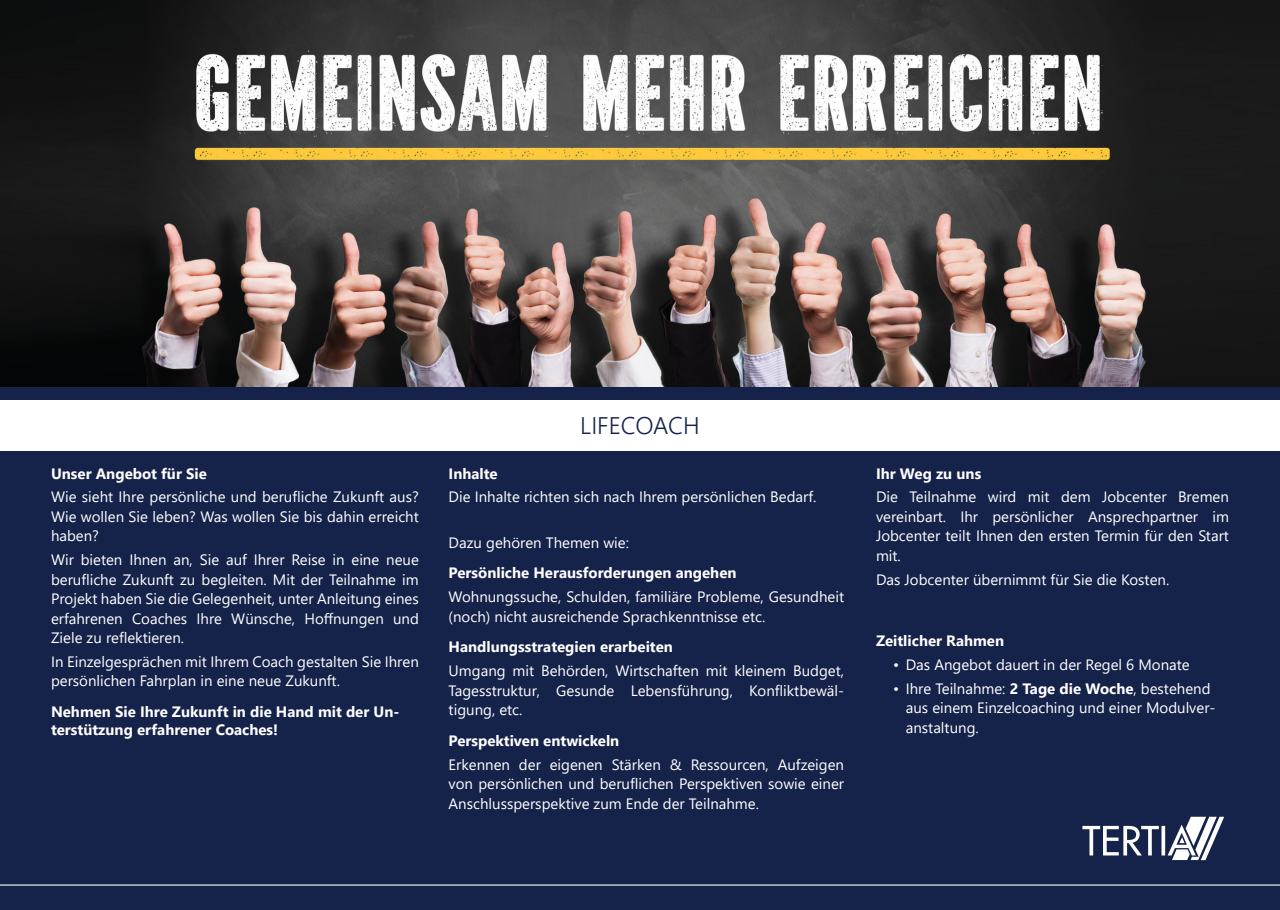
<style>
.page{position:relative;width:1280px;height:910px;background:#fff}
.page>*{position:absolute;margin:0;border:0;box-sizing:border-box;transform-origin:0 0}
.t1{font:300 24px "Segoe UI";color:#15224a}
.t2{font:15px/19.5px "Segoe UI";color:#fff;text-align:justify}
.t3{font:700 15px/18px "Segoe UI";color:#fff}
.s1{font-weight:700}
</style>
<div class="page">
<div style="left:0;top:387px;width:1280px;height:523px;background:#15224a"></div>
<hr style="left:0;top:884px;width:1280px;height:2px;background:#fff">
<img style="left:0;top:0;width:1280px;height:387px">
<div style="left:0;top:400px;width:1280px;height:51px;background:#fff"></div>
<svg style="left:1082px;top:817px;width:142px;height:43px"></svg>
<p class="t3" style="left:51px;top:463px;width:157px">Unser Angebot für Sie</p>
<p class="t2" style="left:51px;top:486px;width:369px">Wie sieht Ihre persönliche und berufliche Zukunft aus?<br>Wie wollen Sie leben? Was wollen Sie bis dahin erreicht haben?</p>
<p class="t2" style="left:51px;top:549px;width:369px">Wir bieten Ihnen an, Sie auf Ihrer Reise in eine neue berufliche Zukunft zu begleiten. Mit der Teilnahme im Projekt haben Sie die Gelegenheit, unter Anleitung eines erfahrenen Coaches Ihre Wünsche, Hoffnungen und Ziele zu reflektieren.</p>
<p class="t2" style="left:51px;top:650px;width:369px">In Einzelgesprächen mit Ihrem Coach gestalten Sie Ihren persönlichen Fahrplan in eine neue Zukunft.</p>
<p class="t3" style="left:51px;top:702px;width:350px">Nehmen Sie Ihre Zukunft in die Hand mit der Un&shy;terstützung erfahrener Coaches!</p>
<h1 class="t1" style="left:580px;top:403px;width:121px">LIFECOACH</h1>
<p class="t3" style="left:449px;top:463px;width:51px">Inhalte</p>
<p class="t2" style="left:449px;top:486px;width:369px">Die Inhalte richten sich nach Ihrem persönlichen Bedarf.</p>
<p class="t2" style="left:449px;top:531px;width:182px">Dazu gehören Themen wie:</p>
<p class="t3" style="left:449px;top:563px;width:289px">Persönliche Herausforderungen angehen</p>
<p class="t2" style="left:449px;top:586px;width:397px">Wohnungssuche, Schulden, familiäre Probleme, Gesundheit (noch) nicht ausreichende Sprachkenntnisse etc.</p>
<p class="t3" style="left:449px;top:637px;width:226px">Handlungsstrategien erarbeiten</p>
<p class="t2" style="left:449px;top:660px;width:397px">Umgang mit Behörden, Wirtschaften mit kleinem Budget, Tagesstruktur, Gesunde Lebensführung, Konfliktbewäl&shy;tigung, etc.</p>
<p class="t3" style="left:449px;top:730px;width:172px">Perspektiven entwickeln</p>
<p class="t2" style="left:449px;top:753px;width:397px">Erkennen der eigenen Stärken &amp; Ressourcen, Aufzeigen von persönlichen und beruflichen Perspektiven sowie einer Anschlussperspektive zum Ende der Teilnahme.</p>
<p class="t3" style="left:876px;top:463px;width:107px">Ihr Weg zu uns</p>
<p class="t2" style="left:876px;top:486px;width:354px">Die Teilnahme wird mit dem Jobcenter Bremen vereinbart. Ihr persönlicher Ansprechpartner im Jobcenter teilt Ihnen den ersten Termin für den Start mit.</p>
<p class="t2" style="left:876px;top:568px;width:295px">Das Jobcenter übernimmt für Sie die Kosten.</p>
<p class="t3" style="left:876px;top:631px;width:130px">Zeitlicher Rahmen</p>
<p class="t2" style="left:893px;top:653px;width:298px">• Das Angebot dauert in der Regel 6 Monate</p>
<p class="t2" style="left:906px;top:677px;width:311px;text-align:left;text-indent:-13px">• Ihre Teilnahme: <span class="s1">2 Tage die Woche</span>, bestehend aus einem Einzelcoaching und einer Modulver&shy;anstaltung.</p>
</div>
